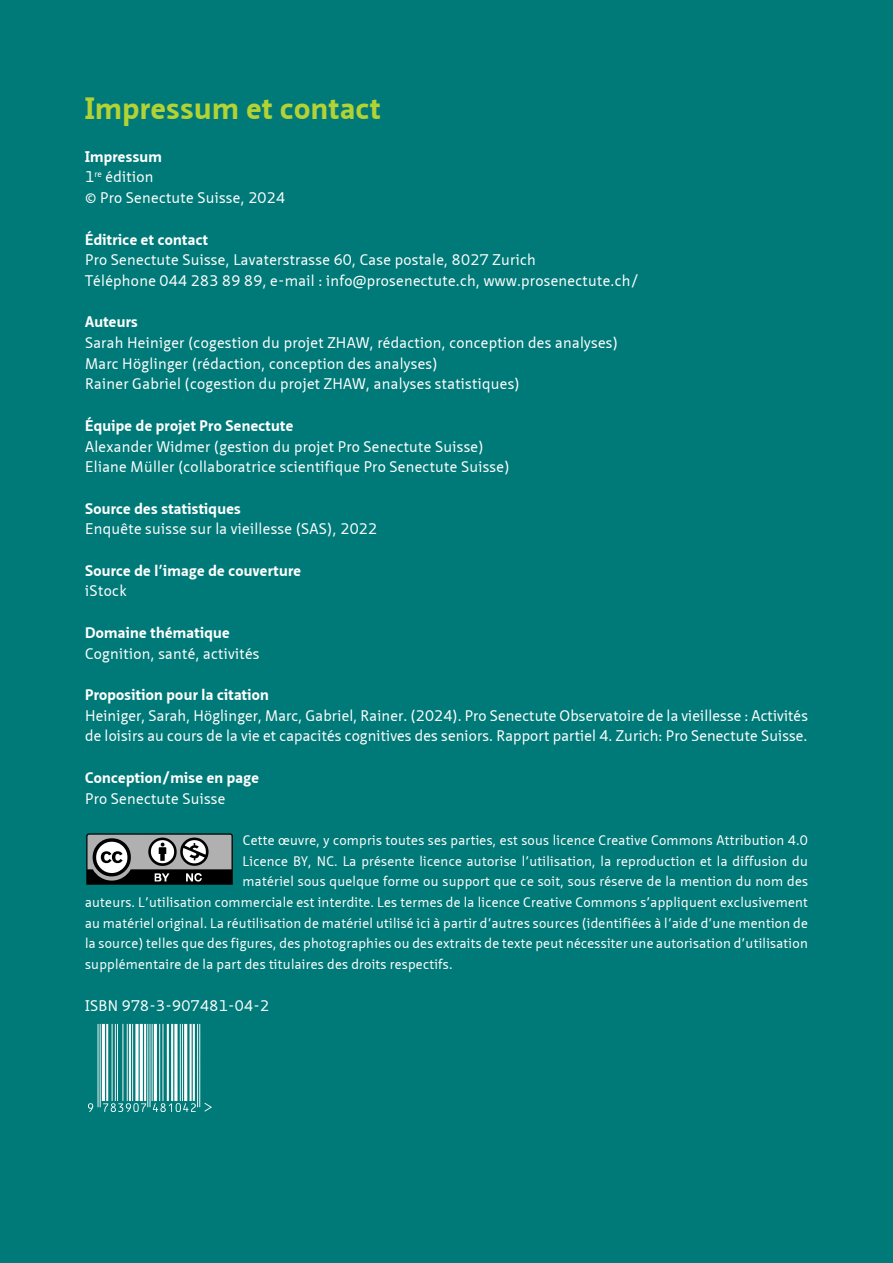
<style>
.page{position:relative;width:893px;height:1263px;background:#007a78}
.page>*{position:absolute;margin:0;border:0;box-sizing:border-box;transform-origin:0 0}
.Titel{font:700 30px "Neue Sans Pro";letter-spacing:.02em;color:#b3d234}
.Text{font:15px/20.7px "Neue Sans Pro";letter-spacing:.02em;color:#fff}
.Text-2{font:700 15px "Neue Sans Pro";letter-spacing:.02em;color:#fff}
.Text-3{font:13.5px "Neue Sans Pro";letter-spacing:.02em;color:#fff}
</style>
<div class="page">
<svg style="left:86px;top:833px;width:147px;height:52px;background:#717373"></svg>
<img style="left:87px;top:1023px;width:125px;height:89px">
<p class="Titel" style="left:85px;top:89px;width:297px">Impressum et contact</p>
<p class="Text-2" style="left:85px;top:147px;width:79px">Impressum</p>
<p class="Text" style="left:85px;top:167px;width:70px">1<sup>re</sup> édition</p>
<p class="Text" style="left:85px;top:187px;width:202px">© Pro Senectute Suisse, 2024</p>
<p class="Text-2" style="left:85px;top:229px;width:124px">Éditrice et contact</p>
<p class="Text" style="left:85px;top:249px;width:452px">Pro Senectute Suisse, Lavaterstrasse 60, Case postale, 8027 Zurich</p>
<p class="Text" style="left:85px;top:270px;width:555px">Téléphone 044 283 89 89, e-mail : info@prosenectute.ch, www.prosenectute.ch/</p>
<p class="Text-2" style="left:85px;top:312px;width:54px">Auteurs</p>
<p class="Text" style="left:85px;top:332px;width:534px">Sarah Heiniger (cogestion du projet ZHAW, rédaction, conception des analyses)</p>
<p class="Text" style="left:85px;top:353px;width:354px">Marc Höglinger (rédaction, conception des analyses)</p>
<p class="Text" style="left:85px;top:374px;width:436px">Rainer Gabriel (cogestion du projet ZHAW, analyses statistiques)</p>
<p class="Text-2" style="left:85px;top:416px;width:210px">Équipe de projet Pro Senectute</p>
<p class="Text" style="left:85px;top:436px;width:400px">Alexander Widmer (gestion du projet Pro Senectute Suisse)</p>
<p class="Text" style="left:85px;top:456px;width:426px">Eliane Müller (collaboratrice scientifique Pro Senectute Suisse)</p>
<p class="Text-2" style="left:85px;top:498px;width:157px">Source des statistiques</p>
<p class="Text" style="left:85px;top:518px;width:294px">Enquête suisse sur la vieillesse (SAS), 2022</p>
<p class="Text-2" style="left:85px;top:561px;width:218px">Source de l’image de couverture</p>
<p class="Text" style="left:85px;top:581px;width:43px">iStock</p>
<p class="Text-2" style="left:85px;top:623px;width:146px">Domaine thématique</p>
<p class="Text" style="left:85px;top:643px;width:176px">Cognition, santé, activités</p>
<p class="Text-2" style="left:85px;top:685px;width:185px">Proposition pour la citation</p>
<p class="Text" style="left:85px;top:705px;width:724px">Heiniger, Sarah, Höglinger, Marc, Gabriel, Rainer. (2024). Pro Senectute Observatoire de la vieillesse : Activités de loisirs au cours de la vie et capacités cognitives des seniors. Rapport partiel 4. Zurich: Pro Senectute Suisse.</p>
<p class="Text-2" style="left:85px;top:768px;width:176px">Conception/mise en page</p>
<p class="Text" style="left:85px;top:788px;width:142px">Pro Senectute Suisse</p>
<p class="Text-3" style="left:243px;top:831px;width:567px">Cette œuvre, y compris toutes ses parties, est sous licence Creative Commons Attribution 4.0</p>
<p class="Text-3" style="left:243px;top:852px;width:567px">Licence BY, NC. La présente licence autorise l’utilisation, la reproduction et la diffusion du</p>
<p class="Text-3" style="left:243px;top:873px;width:567px">matériel sous quelque forme ou support que ce soit, sous réserve de la mention du nom des</p>
<p class="Text-3" style="left:85px;top:893px;width:724px">auteurs. L’utilisation commerciale est interdite. Les termes de la licence Creative Commons s’appliquent exclusivement</p>
<p class="Text-3" style="left:85px;top:914px;width:724px">au matériel original. La réutilisation de matériel utilisé ici à partir d’autres sources (identifiées à l’aide d’une mention de</p>
<p class="Text-3" style="left:85px;top:935px;width:724px">la source) telles que des figures, des photographies ou des extraits de texte peut nécessiter une autorisation d’utilisation</p>
<p class="Text-3" style="left:85px;top:955px;width:369px">supplémentaire de la part des titulaires des droits respectifs.</p>
<p class="Text" style="left:85px;top:995px;width:185px">ISBN 978-3-907481-04-2</p>
</div>
